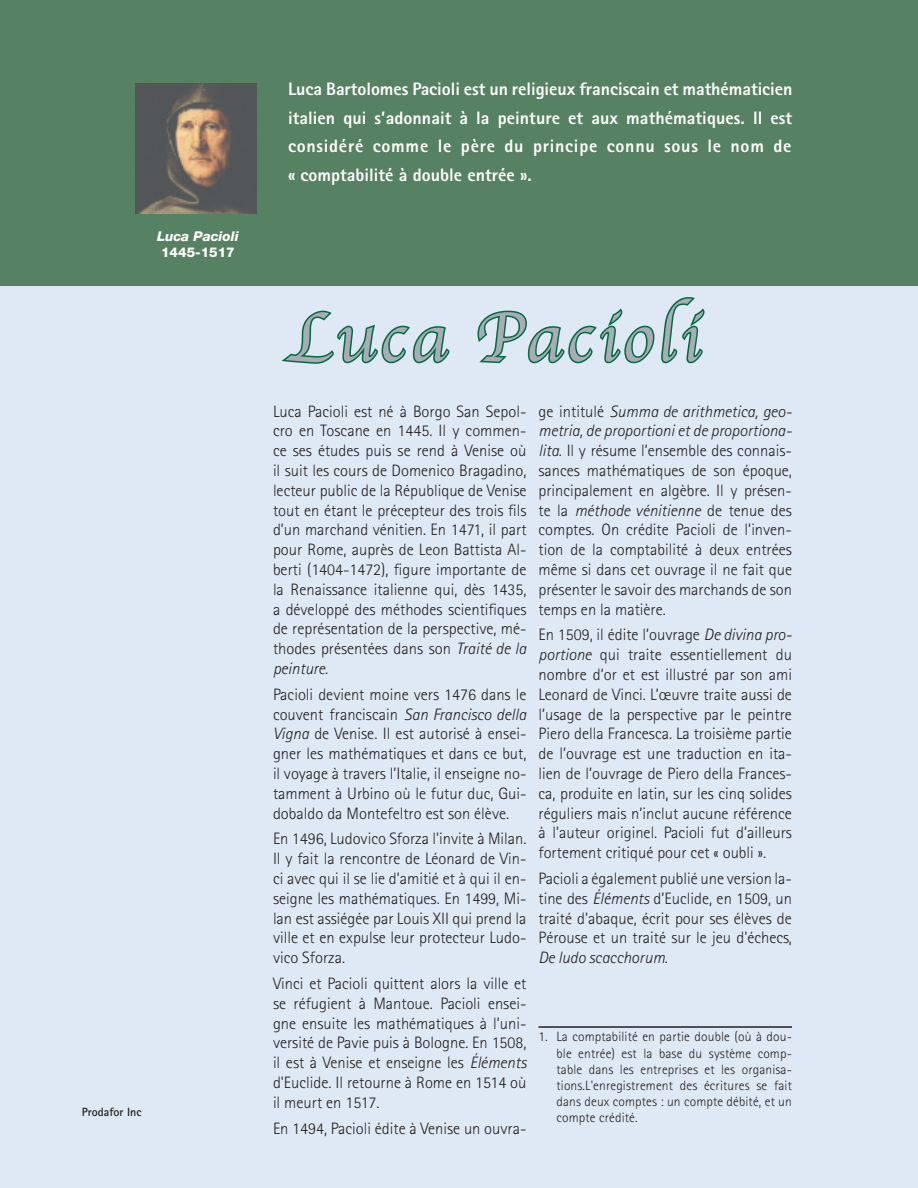
<style>
.page{position:relative;width:918px;height:1188px;background:#fff}
.page>*{position:absolute;margin:0;border:0;box-sizing:border-box;transform-origin:0 0}
.Titre{font:72px "Apple Chancery";letter-spacing:.05em;color:#a9abb5}
.Sous-titre_2{font:800 18px/28.5px "Rotis Sans Serif";color:#fff;text-align:justify}
.t1{font:300 16.5px/19.8px "Rotis Sans Serif";color:#231f20;text-align:justify}
.Note_de_bas_de_page{font:300 13.5px/16.2px "Rotis Sans Serif";letter-spacing:.01em;color:#231f20;text-align:justify}
.Bas_de_photos{font:italic 800 13.5px "Helvetica Neue LT Std";color:#fff}
.Bas_de_photos-2{font:800 13.5px "Helvetica Neue LT Std";color:#fff}
.t2{font:700 12px "Rotis Sans Serif";color:#231f20}
.s1{font-style:italic}
</style>
<div class="page">
<div style="left:1px;top:1px;width:917px;height:1187px;background:#dfe8f5"></div>
<div style="left:0;top:0;width:918px;height:286px;background:#568162"></div>
<svg style="left:281px;top:310px;width:169px;height:54px"></svg>
<svg style="left:477px;top:297px;width:228px;height:67px"></svg>
<img style="left:135px;top:83px;width:121px;height:131px">
<hr style="left:538px;top:1026px;width:254px;height:2px;background:#231f20">
<p class="Bas_de_photos" style="left:157px;top:228px;width:83px">Luca Pacioli</p>
<p class="Bas_de_photos-2" style="left:161px;top:244px;width:75px">1445-1517</p>
<p class="t2" style="left:82px;top:1104px;width:61px">Prodafor Inc</p>
<p class="Sous-titre_2" style="left:288px;top:74px;width:506px">Luca Bartolomes Pacioli est un religieux franciscain et mathématicien italien qui s’adonnait à la peinture et aux mathématiques. Il est considéré comme le père du principe connu sous le nom de « comptabilité à double entrée ».</p>
<p class="Titre" style="left:286px;top:280px;width:417px">Luca Pacioli</p>
<p class="t1" style="left:273px;top:401px;width:255px">Luca Pacioli est né à Borgo San Sepol&shy;cro en Toscane en 1445. Il y commen&shy;ce ses études puis se rend à Venise où il suit les cours de Domenico Bragadino, lecteur public de la République de Venise tout en étant le précepteur des trois fils d’un marchand vénitien. En 1471, il part pour Rome, auprès de Leon Battista Al&shy;berti (1404-1472), figure importante de la Renaissance italienne qui, dès 1435, a développé des méthodes scientifiques de représentation de la perspective, mé&shy;thodes présentées dans son <span class="s1">Traité de la peinture</span>.</p>
<p class="t1" style="left:273px;top:684px;width:255px">Pacioli devient moine vers 1476 dans le couvent franciscain <span class="s1">San Francisco della Vigna</span> de Venise. Il est autorisé à ensei&shy;gner les mathématiques et dans ce but, il voyage à travers l’Italie, il enseigne no&shy;tamment à Urbino où le futur duc, Gui&shy;dobaldo da Montefeltro est son élève.</p>
<p class="t1" style="left:273px;top:829px;width:255px">En 1496, Ludovico Sforza l'invite à Milan.<br>Il y fait la rencontre de Léonard de Vin&shy;ci avec qui il se lie d’amitié et à qui il en&shy;seigne les mathématiques. En 1499, Mi&shy;lan est assiégée par Louis XII qui prend la ville et en expulse leur protecteur Ludo&shy;vico Sforza.</p>
<p class="t1" style="left:273px;top:974px;width:255px">Vinci et Pacioli quittent alors la ville et se réfugient à Mantoue. Pacioli ensei&shy;gne ensuite les mathématiques à l’uni&shy;versité de Pavie puis à Bologne. En 1508, il est à Venise et enseigne les <span class="s1">Éléments </span>d'Euclide. Il retourne à Rome en 1514 où il meurt en 1517.</p>
<p class="t1" style="left:273px;top:1118px;width:255px">En 1494, Pacioli édite à Venise un ouvra-</p>
<p class="t1" style="left:538px;top:401px;width:255px">ge intitulé <span class="s1">Summa de arithmetica, geo&shy;metria, de proportioni et de proportiona&shy;lita</span>. Il y résume l’ensemble des connais&shy;sances mathématiques de son époque, principalement en algèbre. Il y présen&shy;te la <span class="s1">méthode vénitienne</span> de tenue des comptes. On crédite Pacioli de l’inven&shy;tion de la comptabilité à deux entrées même si dans cet ouvrage il ne fait que présenter le savoir des marchands de son temps en la matière.</p>
<p class="t1" style="left:538px;top:625px;width:255px">En 1509, il édite l’ouvrage <span class="s1">De divina pro&shy;portione</span> qui traite essentiellement du nombre d’or et est illustré par son ami Leonard de Vinci. L’œuvre traite aussi de l’usage de la perspective par le peintre Piero della Francesca. La troisième partie de l’ouvrage est une traduction en ita&shy;lien de l’ouvrage de Piero della Frances&shy;ca, produite en latin, sur les cinq solides réguliers mais n’inclut aucune référence à l’auteur originel. Pacioli fut d’ailleurs fortement critiqué pour cet « oubli ».</p>
<p class="t1" style="left:538px;top:869px;width:255px">Pacioli a également publié une version la&shy;tine des <span class="s1">Éléments</span> d’Euclide, en 1509, un traité d'abaque, écrit pour ses élèves de Pérouse et un traité sur le jeu d'échecs, <span class="s1">De ludo scacchorum</span>.</p>
<p class="Note_de_bas_de_page" style="left:556px;top:1029px;width:237px;text-indent:-18px">1. La comptabilité en partie double (où à dou&shy;ble entrée) est la base du système comp&shy;table dans les entreprises et les organisa&shy;tions.L'enregistrement des écritures se fait dans deux comptes : un compte débité, et un compte crédité.</p>
</div>
